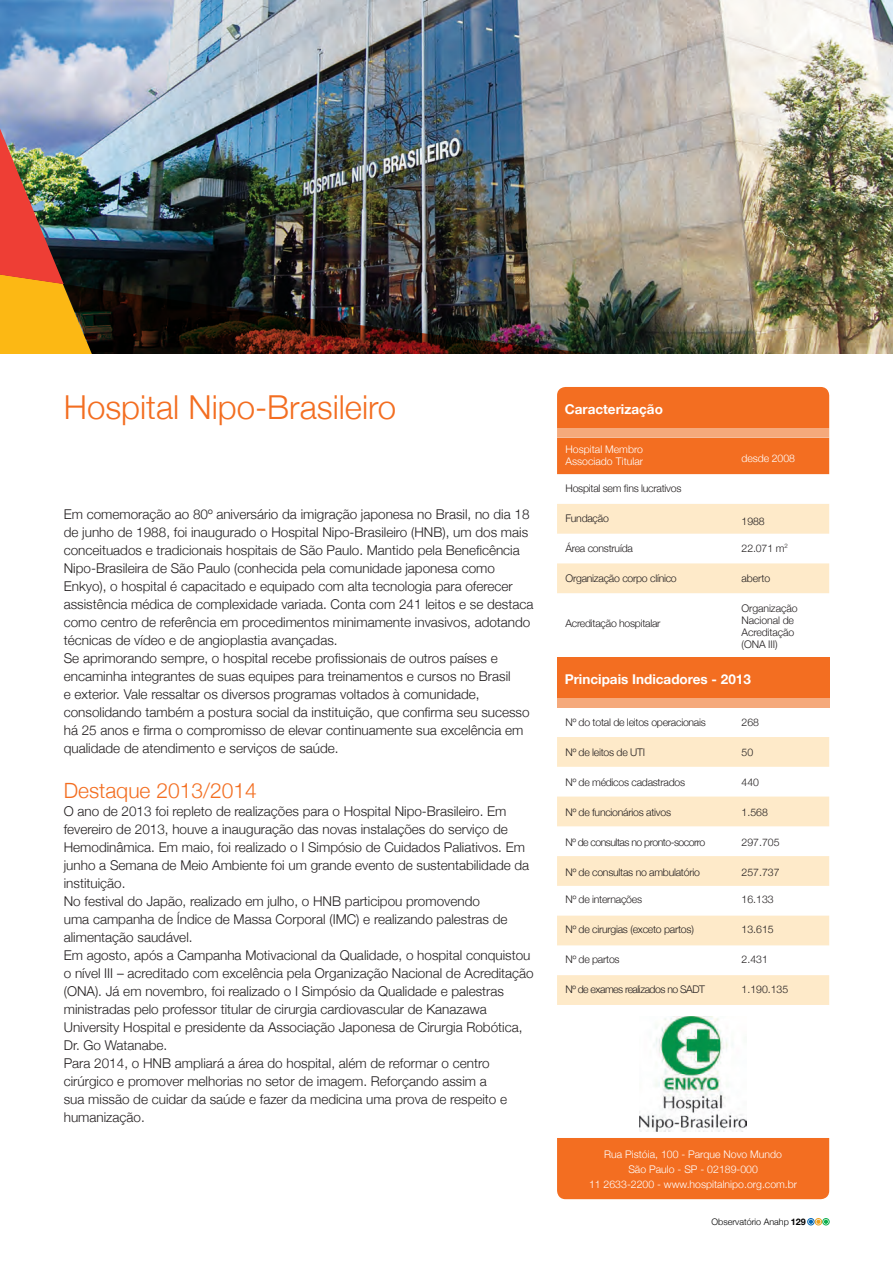
<style>
.page{position:relative;width:893px;height:1263px;background:#fff}
.page>*{position:absolute;margin:0;border:0;box-sizing:border-box;transform-origin:0 0}
._02_titulo_abres{font:300 33px "Helvetica Neue";color:#f36e21}
._04_texto_corrido{font:300 21px "Helvetica Neue";color:#f36e21}
._04_texto_corrido-2{font:300 13.5px/18px "Helvetica Neue";color:#231f20}
._04_texto_corrido-3{font:700 13.5px "Helvetica Neue";color:#fff}
._08_texto_tabela_hos{font:300 10.5px "Helvetica Neue";letter-spacing:-.025em;color:#231f20}
._04_texto_corrido-4{font:300 10.5px/12px "Helvetica Neue";letter-spacing:-.025em;color:#231f20}
._26_Endereços_Hospit{font:300 10.5px "Helvetica Neue";color:#fff}
._08_texto_tabela_hos-2{font:300 10.5px "Helvetica Neue";letter-spacing:-.05em;color:#231f20}
._09_texto_tabela_hos{font:300 10.5px "Helvetica Neue";color:#231f20}
._04_texto_corrido-5{font:300 10.5px "Helvetica Neue";color:#fff}
.t1{font:300 9px "Helvetica Neue";color:#000}
.s1{font-weight:700}
</style>
<div class="page">
<img style="left:64px;top:0;width:829px;height:284px">
<img style="left:0;top:221px;width:535px;height:133px">
<img style="left:0;top:0;width:64px;height:284px">
<img style="left:64px;top:284px;width:829px;height:70px">
<svg style="left:557px;top:504px;width:272px;height:89px"></svg>
<svg style="left:557px;top:737px;width:272px;height:268px;fill:#feeac9"></svg>
<div style="left:557px;top:387px;width:272px;height:87px;background:#f36e21"></div>
<div style="left:557px;top:657px;width:272px;height:50px;background:#f36e21"></div>
<div style="left:557px;top:1138px;width:272px;height:61px;background:#f36e21"></div>
<div style="left:557px;top:428px;width:272px;height:9px;background:#f5a97b"></div>
<div style="left:557px;top:698px;width:272px;height:9px;background:#f5a97b"></div>
<img style="left:639px;top:1016px;width:108px;height:115px">
<div style="left:807px;top:1218px;width:7px;height:7px;border:1px solid #0166b3;border-radius:50%"></div>
<div style="left:822px;top:1218px;width:7px;height:7px;border:1px solid #0cae4c;border-radius:50%"></div>
<div style="left:815px;top:1218px;width:7px;height:7px;border:1px solid #eba020;border-radius:50%"></div>
<svg style="left:809px;top:1219px;width:19px;height:5px"></svg>
<p class="_02_titulo_abres" style="left:64px;top:380px;width:334px">Hospital Nipo-Brasileiro</p>
<p class="_04_texto_corrido-2" style="left:64px;top:505px;width:471px">Em comemoração ao 80º aniversário da imigração japonesa no Brasil, no dia 18 de junho de 1988, foi inaugurado o Hospital Nipo-Brasileiro (HNB), um dos mais conceituados e tradicionais hospitais de São Paulo. Mantido pela Beneficência Nipo-Brasileira de São Paulo (conhecida pela comunidade japonesa como Enkyo), o hospital é capacitado e equipado com alta tecnologia para oferecer assistência médica de complexidade variada. Conta com 241 leitos e se destaca como centro de referência em procedimentos minimamente invasivos, adotando técnicas de vídeo e de angioplastia avançadas.</p>
<p class="_04_texto_corrido-2" style="left:64px;top:649px;width:467px">Se aprimorando sempre, o hospital recebe profissionais de outros países e encaminha integrantes de suas equipes para treinamentos e cursos no Brasil<br>e exterior. Vale ressaltar os diversos programas voltados à comunidade, consolidando também a postura social da instituição, que confirma seu sucesso há 25 anos e firma o compromisso de elevar continuamente sua excelência em qualidade de atendimento e serviços de saúde.</p>
<p class="_04_texto_corrido" style="left:64px;top:774px;width:194px">Destaque 2013/2014</p>
<p class="_04_texto_corrido-2" style="left:64px;top:802px;width:467px">O ano de 2013 foi repleto de realizações para o Hospital Nipo-Brasileiro. Em fevereiro de 2013, houve a inauguração das novas instalações do serviço de Hemodinâmica. Em maio, foi realizado o I Simpósio de Cuidados Paliativos. Em junho a Semana de Meio Ambiente foi um grande evento de sustentabilidade da instituição.</p>
<p class="_04_texto_corrido-2" style="left:64px;top:892px;width:445px">No festival do Japão, realizado em julho, o HNB participou promovendo uma campanha de Índice de Massa Corporal (IMC) e realizando palestras de alimentação saudável.</p>
<p class="_04_texto_corrido-2" style="left:64px;top:946px;width:471px">Em agosto, após a Campanha Motivacional da Qualidade, o hospital conquistou o nível III – acreditado com excelência pela Organização Nacional de Acreditação (ONA). Já em novembro, foi realizado o I Simpósio da Qualidade e palestras ministradas pelo professor titular de cirurgia cardiovascular de Kanazawa University Hospital e presidente da Associação Japonesa de Cirurgia Robótica, Dr. Go Watanabe.</p>
<p class="_04_texto_corrido-2" style="left:64px;top:1054px;width:445px">Para 2014, o HNB ampliará a área do hospital, além de reformar o centro cirúrgico e promover melhorias no setor de imagem. Reforçando assim a sua missão de cuidar da saúde e fazer da medicina uma prova de respeito e humanização.</p>
<p class="_04_texto_corrido-3" style="left:565px;top:399px;width:100px">Caracterização</p>
<p class="_04_texto_corrido-5" style="left:566px;top:440px;width:79px">Hospital Membro</p>
<p class="_04_texto_corrido-5" style="left:566px;top:452px;width:79px">Associado Titular</p>
<p class="_04_texto_corrido-5" style="left:742px;top:449px;width:55px">desde 2008</p>
<p class="_04_texto_corrido-4" style="left:566px;top:481px;width:117px">Hospital sem fins lucrativos</p>
<p class="_04_texto_corrido-4" style="left:566px;top:511px;width:45px">Fundação</p>
<p class="_04_texto_corrido-4" style="left:742px;top:514px;width:25px">1988</p>
<p class="_04_texto_corrido-4" style="left:566px;top:541px;width:69px">Área construída</p>
<p class="_04_texto_corrido-4" style="left:742px;top:541px;width:48px">22.071 m<sup>2</sup></p>
<p class="_04_texto_corrido-4" style="left:566px;top:571px;width:113px">Organização corpo clínico</p>
<p class="_04_texto_corrido-4" style="left:742px;top:571px;width:30px">aberto</p>
<p class="_04_texto_corrido-4" style="left:566px;top:616px;width:97px">Acreditação hospitalar</p>
<p class="_04_texto_corrido-4" style="left:742px;top:601px;width:57px">Organização<br>Nacional de<br>Acreditação</p>
<p class="_04_texto_corrido-4" style="left:742px;top:637px;width:37px">(ONA III)</p>
<p class="_04_texto_corrido-3" style="left:565px;top:669px;width:188px">Principais Indicadores - 2013</p>
<p class="_08_texto_tabela_hos" style="left:566px;top:713px;width:142px">Nº do total de leitos operacionais</p>
<p class="_09_texto_tabela_hos" style="left:742px;top:713px;width:19px">268</p>
<p class="_08_texto_tabela_hos" style="left:566px;top:743px;width:81px">Nº de leitos de UTI</p>
<p class="_09_texto_tabela_hos" style="left:742px;top:743px;width:13px">50</p>
<p class="_08_texto_tabela_hos" style="left:566px;top:773px;width:121px">Nº de médicos cadastrados</p>
<p class="_09_texto_tabela_hos" style="left:742px;top:773px;width:19px">440</p>
<p class="_08_texto_tabela_hos" style="left:566px;top:803px;width:107px">Nº de funcionários ativos</p>
<p class="_09_texto_tabela_hos" style="left:742px;top:803px;width:28px">1.568</p>
<p class="_08_texto_tabela_hos-2" style="left:566px;top:833px;width:141px">Nº de consultas no pronto-socorro</p>
<p class="_09_texto_tabela_hos" style="left:742px;top:833px;width:39px">297.705</p>
<p class="_08_texto_tabela_hos" style="left:566px;top:863px;width:136px">Nº de consultas no ambulatório</p>
<p class="_09_texto_tabela_hos" style="left:742px;top:863px;width:39px">257.737</p>
<p class="_08_texto_tabela_hos" style="left:566px;top:890px;width:78px">Nº de internações</p>
<p class="_09_texto_tabela_hos" style="left:742px;top:890px;width:34px">16.133</p>
<p class="_08_texto_tabela_hos" style="left:566px;top:920px;width:130px">Nº de cirurgias (exceto partos)</p>
<p class="_09_texto_tabela_hos" style="left:742px;top:920px;width:34px">13.615</p>
<p class="_08_texto_tabela_hos" style="left:566px;top:950px;width:56px">Nº de partos</p>
<p class="_09_texto_tabela_hos" style="left:742px;top:950px;width:28px">2.431</p>
<p class="_08_texto_tabela_hos-2" style="left:566px;top:980px;width:141px">Nº de exames realizados no SADT</p>
<p class="_09_texto_tabela_hos" style="left:742px;top:980px;width:48px">1.190.135</p>
<p class="_26_Endereços_Hospit" style="left:604px;top:1145px;width:179px">Rua Pistóia, 100 - Parque Novo Mundo</p>
<p class="_26_Endereços_Hospit" style="left:628px;top:1160px;width:131px">São Paulo - SP - 02189-000</p>
<p class="_26_Endereços_Hospit" style="left:589px;top:1175px;width:210px">11 2633-2200 - www.hospitalnipo.org.com.br</p>
<p class="t1" style="left:712px;top:1214px;width:96px">Observatório Anahp <span class="s1">129</span></p>
</div>
